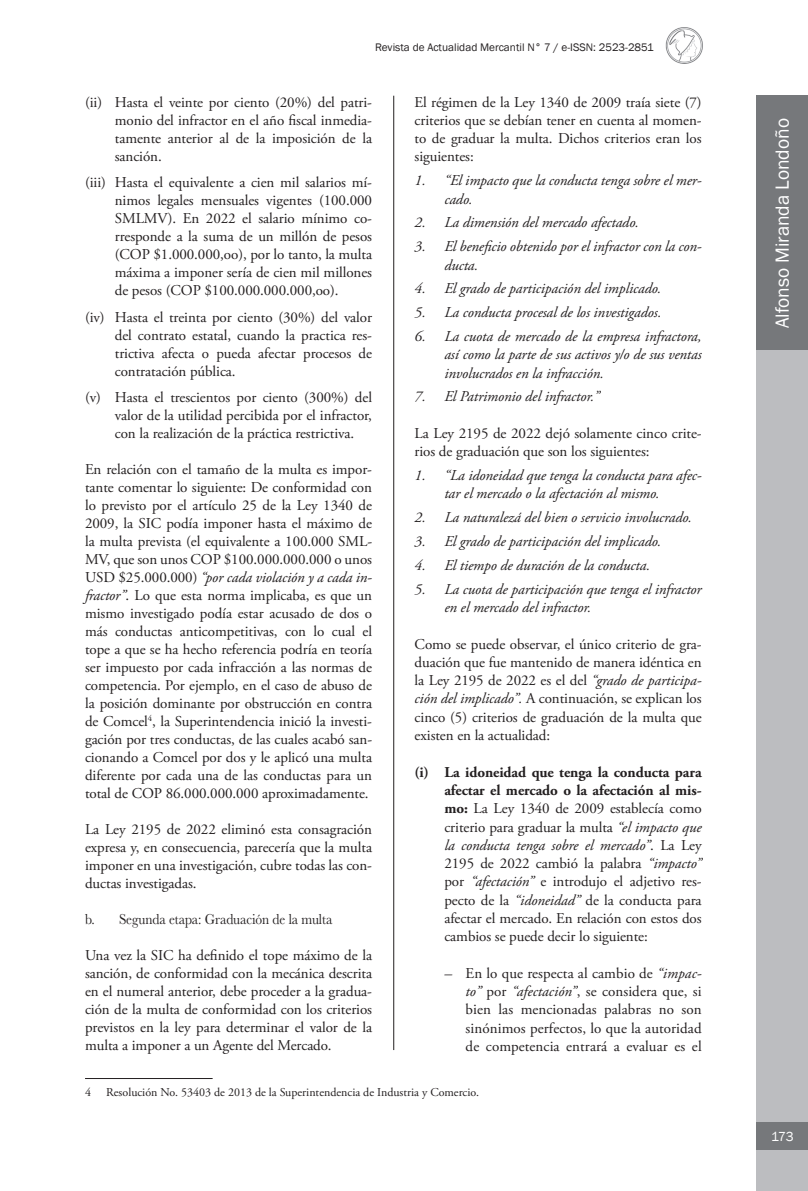
<style>
.page{position:relative;width:808px;height:1191px;background:#fff}
.page>*{position:absolute;margin:0;border:0;box-sizing:border-box;transform-origin:0 0}
.t1{font:19.5px "Franklin Gothic";color:#fff}
.t2{font:15px/18px "Adobe Garamond Pro";letter-spacing:-.005em;color:#231f20;text-align:justify}
.t3{font:italic 15px/18.3px "Adobe Garamond Pro";letter-spacing:-.005em;color:#231f20}
.t4{font:15px "Baskerville MT Std";letter-spacing:-.005em;color:#231f20;scale:.9 1}
.t5{font:13.5px "Franklin Gothic";color:#fff}
.t6{font:12px "Adobe Garamond Pro";color:#231f20}
.t7{font:11.25px "Franklin Gothic";color:#231f20}
.s1{font-style:italic}
.s2{font-weight:700}
</style>
<div class="page">
<div style="left:757px;top:96px;width:51px;height:255px;background:#76787b"></div>
<div style="left:757px;top:351px;width:51px;height:840px;background:#bcbdc0"></div>
<div style="left:757px;top:1122px;width:51px;height:27px;background:#76787b"></div>
<img style="left:665px;top:27px;width:38px;height:36px">
<hr style="left:393px;top:96px;width:1px;height:954px;background:#231f20">
<hr style="left:85px;top:1078px;width:128px;height:1px;background:#231f20">
<p class="t7" style="left:375px;top:40px;width:280px">Revista de Actualidad Mercantil N° 7 / e-ISSN: 2523-2851</p>
<p class="t2" style="left:115px;top:93px;width:259px;text-indent:-30px">(ii) Hasta el veinte por ciento (20%) del patri&shy;monio del infractor en el año fiscal inmedia&shy;tamente anterior al de la imposición de la sanción.</p>
<p class="t2" style="left:115px;top:174px;width:259px;text-indent:-30px">(iii) Hasta el equivalente a cien mil salarios mí&shy;nimos legales mensuales vigentes (100.000<br>SMLMV). En 2022 el salario mínimo co&shy;rresponde a la suma de un millón de pesos (COP $1.000.000,oo), por lo tanto, la multa máxima a imponer sería de cien mil millones de pesos (COP $100.000.000.000,oo).</p>
<p class="t2" style="left:115px;top:308px;width:259px;text-indent:-30px">(iv) Hasta el treinta por ciento (30%) del valor del contrato estatal, cuando la practica res&shy;trictiva afecta o pueda afectar procesos de contratación pública.</p>
<p class="t2" style="left:115px;top:389px;width:259px;text-indent:-30px">(v) Hasta el trescientos por ciento (300%) del valor de la utilidad percibida por el infractor, con la realización de la práctica restrictiva.</p>
<p class="t2" style="left:85px;top:461px;width:289px">En relación con el tamaño de la multa es impor&shy;tante comentar lo siguiente: De conformidad con lo previsto por el artículo 25 de la Ley 1340 de 2009, la SIC podía imponer hasta el máximo de la multa prevista (el equivalente a 100.000 SML-MV, que son unos COP $100.000.000.000 o unos USD $25.000.000) <span class="s1">“por cada violación y a cada in&shy;fractor”</span>. Lo que esta norma implicaba, es que un mismo investigado podía estar acusado de dos o más conductas anticompetitivas, con lo cual el tope a que se ha hecho referencia podría en teoría ser impuesto por cada infracción a las normas de competencia. Por ejemplo, en el caso de abuso de la posición dominante por obstrucción en contra de Comcel<sup>4</sup>, la Superintendencia inició la investi&shy;gación por tres conductas, de las cuales acabó san&shy;cionando a Comcel por dos y le aplicó una multa diferente por cada una de las conductas para un total de COP 86.000.000.000 aproximadamente.</p>
<p class="t2" style="left:85px;top:821px;width:289px">La Ley 2195 de 2022 eliminó esta consagración expresa y, en consecuencia, parecería que la multa imponer en una investigación, cubre todas las con&shy;ductas investigadas.</p>
<p class="t4" style="left:85px;top:911px;width:276px">b. Segunda etapa: Graduación de la multa</p>
<p class="t2" style="left:85px;top:947px;width:289px">Una vez la SIC ha definido el tope máximo de la sanción, de conformidad con la mecánica descrita en el numeral anterior, debe proceder a la gradua&shy;ción de la multa de conformidad con los criterios previstos en la ley para determinar el valor de la multa a imponer a un Agente del Mercado.</p>
<p class="t2" style="left:415px;top:93px;width:289px">El régimen de la Ley 1340 de 2009 traía siete (7) criterios que se debían tener en cuenta al momen&shy;to de graduar la multa. Dichos criterios eran los siguientes:</p>
<p class="t3" style="left:444px;top:172px;width:259px;text-indent:-30px">1. “El impacto que la conducta tenga sobre el mer&shy;cado.</p>
<p class="t3" style="left:415px;top:214px;width:226px">2. La dimensión del mercado afectado.</p>
<p class="t3" style="left:444px;top:238px;width:259px;text-indent:-30px">3. El beneficio obtenido por el infractor con la con&shy;ducta.</p>
<p class="t3" style="left:415px;top:280px;width:248px">4. El grado de participación del implicado.</p>
<p class="t3" style="left:415px;top:304px;width:248px">5. La conducta procesal de los investigados.</p>
<p class="t3" style="left:444px;top:327px;width:259px;text-align:justify;text-indent:-30px">6. La cuota de mercado de la empresa infractora, así como la parte de sus activos y/o de sus ventas involucrados en la infracción.</p>
<p class="t3" style="left:415px;top:388px;width:187px">7. El Patrimonio del infractor.”</p>
<p class="t2" style="left:415px;top:424px;width:289px">La Ley 2195 de 2022 dejó solamente cinco crite&shy;rios de graduación que son los siguientes:</p>
<p class="t3" style="left:444px;top:466px;width:259px;text-indent:-30px">1. “La idoneidad que tenga la conducta para afec&shy;tar el mercado o la afectación al mismo.</p>
<p class="t3" style="left:415px;top:509px;width:279px">2. La naturalezá del bien o servicio involucrado.</p>
<p class="t3" style="left:415px;top:532px;width:248px">3. El grado de participación del implicado.</p>
<p class="t3" style="left:415px;top:556px;width:237px">4. El tiempo de duración de la conducta.</p>
<p class="t3" style="left:444px;top:580px;width:259px;text-indent:-30px">5. La cuota de participación que tenga el infractor en el mercado del infractor.</p>
<p class="t2" style="left:415px;top:635px;width:289px">Como se puede observar, el único criterio de gra&shy;duación que fue mantenido de manera idéntica en la Ley 2195 de 2022 es el del <span class="s1">“grado de participa&shy;ción del implicado”.</span> A continuación, se explican los cinco (5) criterios de graduación de la multa que existen en la actualidad:</p>
<p class="t2" style="left:444px;top:763px;width:259px;text-indent:-30px"><span class="s2">(i) La idoneidad que tenga la conducta para afectar el mercado o la afectación al mis&shy;mo:</span> La Ley 1340 de 2009 establecía como criterio para graduar la multa <span class="s1">“el impacto que la conducta tenga sobre el mercado”</span>. La Ley 2195 de 2022 cambió la palabra <span class="s1">“impacto” </span>por <span class="s1">“afectación”</span> e introdujo el adjetivo res&shy;pecto de la <span class="s1">“idoneidad”</span> de la conducta para afectar el mercado. En relación con estos dos cambios se puede decir lo siguiente:</p>
<p class="t2" style="left:466px;top:964px;width:238px;text-indent:-21px"><span class="s1">–</span> En lo que respecta al cambio de <span class="s1">“impac&shy;to”</span> por <span class="s1">“afectación”</span>, se considera que, si bien las mencionadas palabras no son sinónimos perfectos, lo que la autoridad de competencia entrará a evaluar es el</p>
<p class="t6" style="left:85px;top:1084px;width:7px">4</p>
<p class="t6" style="left:106px;top:1084px;width:374px">Resolución No. 53403 de 2013 de la Superintendencia de Industria y Comercio.</p>
<h1 class="t1" style="left:770px;top:328px;width:212px;rotate:-90deg">Alfonso Miranda Londoño</h1>
<p class="t5" style="left:771px;top:1127px;width:24px">173</p>
</div>
